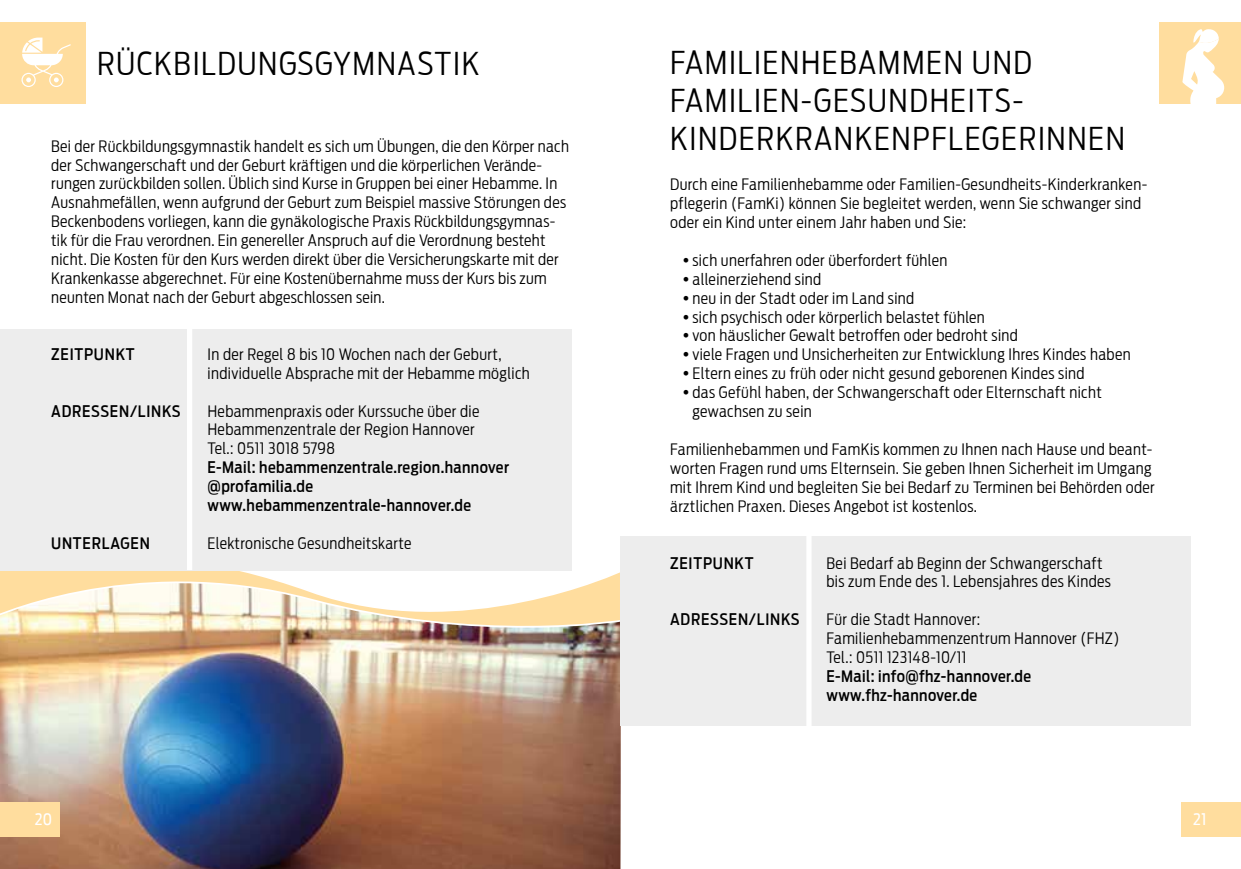
<style>
.page{position:relative;width:1241px;height:869px;background:#fff}
.page>*{position:absolute;margin:0;border:0;box-sizing:border-box;transform-origin:0 0}
.t1{font:300 31.5px/37.8px "Antenna Cond";letter-spacing:.05em;color:#000}
.t2{font:300 15.75px/18.9px "Antenna Cond";letter-spacing:.025em;color:#000}
.t3{font:500 15.75px/18.9px "Antenna Cond";letter-spacing:.025em;color:#000}
.t4{font:500 15.75px "Antenna Cond";letter-spacing:.05em;color:#000}
.t5{font:15.75px "Antenna Cond";color:#fff}
</style>
<div class="page">
<div style="left:0;top:22px;width:86px;height:82px;background:#ffdd9e"></div>
<svg style="left:21px;top:38px;width:50px;height:49px"></svg>
<img style="left:0;top:645px;width:620px;height:223px">
<img style="left:0;top:520px;width:620px;height:125px">
<div style="left:0;top:329px;width:571px;height:240px;background:#ededed"></div>
<div style="left:620px;top:536px;width:571px;height:189px;background:#ededed"></div>
<div style="left:1159px;top:22px;width:81px;height:82px;background:#ffdd9e"></div>
<svg style="left:1182px;top:29px;width:41px;height:75px"></svg>
<div style="left:187px;top:279px;width:5px;height:290px;background:#fff"></div>
<div style="left:806px;top:524px;width:5px;height:300px;background:#fff"></div>
<div style="left:1181px;top:801px;width:59px;height:35px;background:#ffdd9e"></div>
<div style="left:0;top:801px;width:60px;height:35px;background:#ffdd9e"></div>
<h1 class="t1" style="left:97px;top:44px;width:384px">RÜCKBILDUNGSGYMNASTIK</h1>
<p class="t2" style="left:51px;top:136px;width:519px">Bei der Rückbildungsgymnastik handelt es sich um Übungen, die den Körper nach der Schwangerschaft und der Geburt kräftigen und die körperlichen Verände&shy;rungen zurückbilden sollen. Üblich sind Kurse in Gruppen bei einer Hebamme. In Ausnahmefällen, wenn aufgrund der Geburt zum Beispiel massive Störungen des Beckenbodens vorliegen, kann die gynäkologische Praxis Rückbildungsgymnas&shy;tik für die Frau verordnen. Ein genereller Anspruch auf die Verordnung besteht nicht. Die Kosten für den Kurs werden direkt über die Versicherungskarte mit der Krankenkasse abgerechnet. Für eine Kostenübernahme muss der Kurs bis zum neunten Monat nach der Geburt abgeschlossen sein.</p>
<p class="t4" style="left:51px;top:344px;width:85px">ZEITPUNKT</p>
<p class="t2" style="left:207px;top:344px;width:324px">In der Regel 8 bis 10 Wochen nach der Geburt, individuelle Absprache mit der Hebamme möglich</p>
<p class="t4" style="left:51px;top:401px;width:131px">ADRESSEN/LINKS</p>
<p class="t2" style="left:207px;top:401px;width:273px">Hebammenpraxis oder Kurssuche über die<br>Hebammenzentrale der Region Hannover<br>Tel.: 0511 3018 5798</p>
<p class="t3" style="left:207px;top:458px;width:303px">E-Mail: hebammenzentrale.region.hannover @profamilia.de www.hebammenzentrale-hannover.de</p>
<p class="t4" style="left:51px;top:533px;width:100px">UNTERLAGEN</p>
<p class="t2" style="left:207px;top:533px;width:205px">Elektronische Gesundheitskarte</p>
<h1 class="t1" style="left:670px;top:44px;width:456px">FAMILIENHEBAMMEN UND<br>FAMILIEN-GESUNDHEITS-<br>KINDERKRANKENPFLEGERINNEN</h1>
<p class="t2" style="left:670px;top:175px;width:478px">Durch eine Familienhebamme oder Familien-Gesundheits-Kinderkranken&shy;pflegerin (FamKi) können Sie begleitet werden, wenn Sie schwanger sind oder ein Kind unter einem Jahr haben und Sie:</p>
<p class="t2" style="left:682px;top:250px;width:266px">•sich unerfahren oder überfordert fühlen</p>
<p class="t2" style="left:682px;top:269px;width:140px">•alleinerziehend sind</p>
<p class="t2" style="left:682px;top:288px;width:233px">•neu in der Stadt oder im Land sind</p>
<p class="t2" style="left:682px;top:307px;width:304px">•sich psychisch oder körperlich belastet fühlen</p>
<p class="t2" style="left:682px;top:326px;width:337px">•von häuslicher Gewalt betroffen oder bedroht sind</p>
<p class="t2" style="left:682px;top:345px;width:449px">•viele Fragen und Unsicherheiten zur Entwicklung Ihres Kindes haben</p>
<p class="t2" style="left:682px;top:364px;width:403px">•Eltern eines zu früh oder nicht gesund geborenen Kindes sind</p>
<p class="t2" style="left:692px;top:383px;width:411px;text-indent:-10px">•das Gefühl haben, der Schwangerschaft oder Elternschaft nicht gewachsen zu sein</p>
<p class="t2" style="left:670px;top:439px;width:486px">Familienhebammen und FamKis kommen zu Ihnen nach Hause und beant&shy;worten Fragen rund ums Elternsein. Sie geben Ihnen Sicherheit im Umgang mit Ihrem Kind und begleiten Sie bei Bedarf zu Terminen bei Behörden oder ärztlichen Praxen. Dieses Angebot ist kostenlos.</p>
<p class="t4" style="left:670px;top:553px;width:85px">ZEITPUNKT</p>
<p class="t2" style="left:826px;top:553px;width:286px">Bei Bedarf ab Beginn der Schwangerschaft bis zum Ende des 1. Lebensjahres des Kindes</p>
<p class="t4" style="left:670px;top:610px;width:131px">ADRESSEN/LINKS</p>
<p class="t2" style="left:826px;top:609px;width:294px">Für die Stadt Hannover:<br>Familienhebammenzentrum Hannover (FHZ)<br>Tel.: 0511 123148-10/11</p>
<p class="t3" style="left:826px;top:666px;width:206px">E-Mail: info@fhz-hannover.de www.fhz-hannover.de</p>
<p class="t5" style="left:35px;top:810px;width:19px">20</p>
<p class="t5" style="left:1192px;top:810px;width:15px">21</p>
</div>
